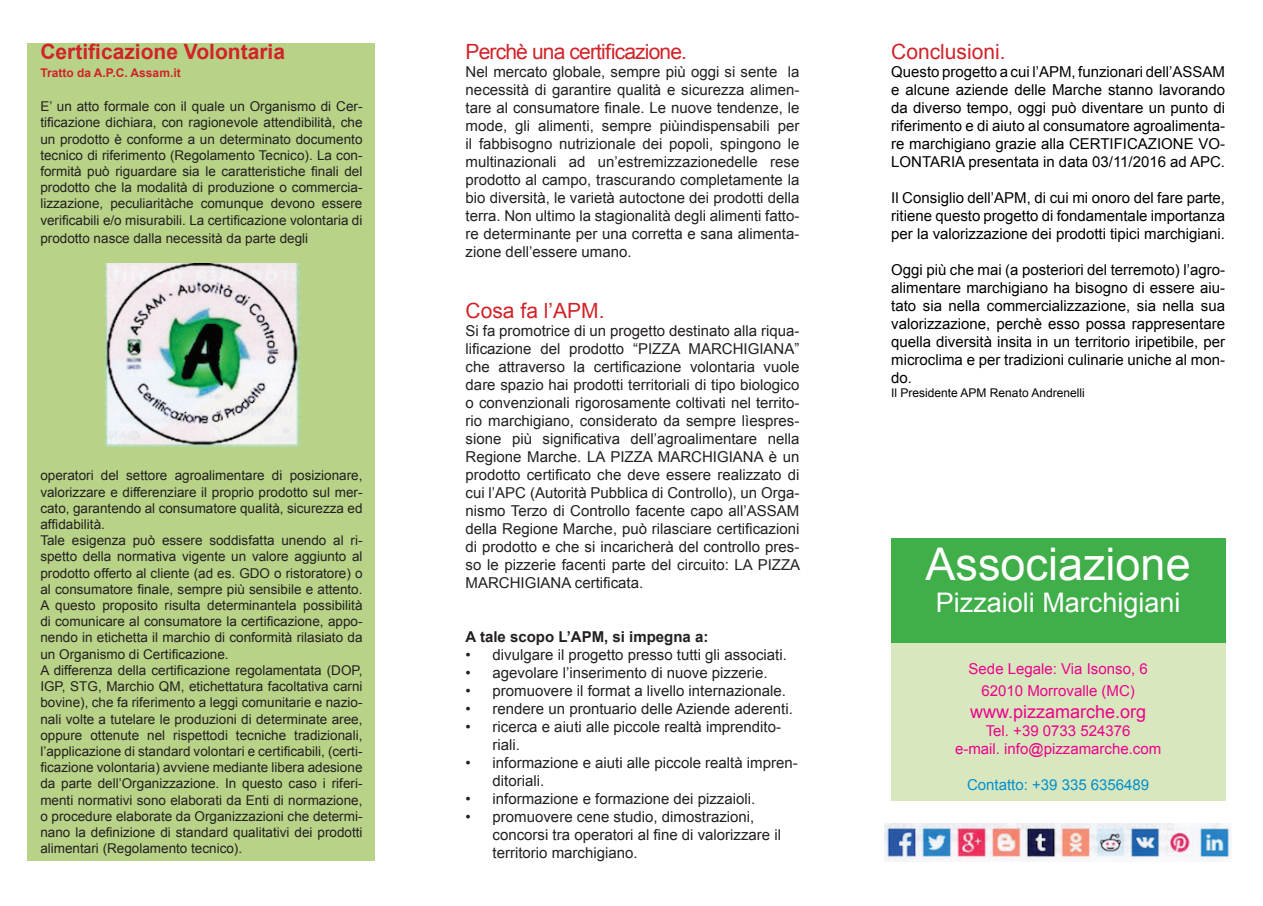
<style>
.page{position:relative;width:1263px;height:906px;background:#fff}
.page>*{position:absolute;margin:0;border:0;box-sizing:border-box;transform-origin:0 0}
.t1{font:45px "Arial";color:#fff}
.t2{font:27px "Arial";color:#fff}
.t3{font:21px "Arial";letter-spacing:-.04em;color:#d1232a}
.t4{font:21px "Arial";color:#d1232a}
.t5{font:700 21px "Arial";color:#d1232a}
.t6{font:18px "Arial";color:#ed028c}
.t7{font:15px/18px "Arial";color:#231f20}
.t8{font:15px/18px "Arial";color:#000;text-align:justify}
.t9{font:15px/21.6px "Arial";color:#ed028c;text-align:center}
.t10{font:700 15px "Arial";color:#231f20}
.t11{font:15px "Arial";color:#0090ce}
.t12{font:13.5px/16.2px "Arial";color:#231f20;text-align:justify}
.t13{font:12px "Arial";color:#000}
.t14{font:700 12px "Arial";color:#d1232a}
</style>
<div class="page">
<div style="left:28px;top:44px;width:347px;height:817px;background:#b8d387"></div>
<img style="left:105px;top:263px;width:195px;height:183px">
<div style="left:891px;top:538px;width:334px;height:105px;background:#40ae49"></div>
<div style="left:891px;top:643px;width:334px;height:158px;background:#d9e7bf"></div>
<img style="left:884px;top:823px;width:346px;height:38px">
<h3 class="t5" style="left:40px;top:37px;width:246px">Certificazione Volontaria</h3>
<p class="t14" style="left:40px;top:65px;width:142px">Tratto da A.P.C. Assam.it</p>
<p class="t12" style="left:40px;top:98px;width:324px">E’ un atto formale con il quale un Organismo di Cer&shy;tificazione dichiara, con ragionevole attendibilità, che un prodotto è conforme a un determinato documento tecnico di riferimento (Regolamento Tecnico). La con&shy;formità può riguardare sia le caratteristiche finali del prodotto che la modalità di produzione o commercia&shy;lizzazione, peculiaritàche comunque devono essere verificabili e/o misurabili. La certificazione volontaria di</p>
<p class="t12" style="left:40px;top:230px;width:269px">prodotto nasce dalla necessità da parte degli</p>
<p class="t12" style="left:40px;top:468px;width:324px;text-align:left">operatori del settore agroalimentare di posizionare, valorizzare e differenziare il proprio prodotto sul mer&shy;cato, garantendo al consumatore qualità, sicurezza ed affidabilità.<br>Tale esigenza può essere soddisfatta unendo al ri&shy;spetto della normativa vigente un valore aggiunto al prodotto offerto al cliente (ad es. GDO o ristoratore) o al consumatore finale, sempre più sensibile e attento.<br>A questo proposito risulta determinantela possibilità di comunicare al consumatore la certificazione, appo&shy;nendo in etichetta il marchio di conformità rilasiato da un Organismo di Certificazione.<br>A differenza della certificazione regolamentata (DOP, IGP, STG, Marchio QM, etichettatura facoltativa carni bovine), che fa riferimento a leggi comunitarie e nazio&shy;nali volte a tutelare le produzioni di determinate aree, oppure ottenute nel rispettodi tecniche tradizionali, l’applicazione di standard volontari e certificabili, (certi&shy;ficazione volontaria) avviene mediante libera adesione da parte dell’Organizzazione. In questo caso i riferi&shy;menti normativi sono elaborati da Enti di normazione, o procedure elaborate da Organizzazioni che determi&shy;nano la definizione di standard qualitativi dei prodotti alimentari (Regolamento tecnico).</p>
<h3 class="t3" style="left:466px;top:38px;width:223px">Perchè una certificazione.</h3>
<p class="t7" style="left:466px;top:63px;width:335px;text-align:justify">Nel mercato globale, sempre più oggi si sente la necessità di garantire qualità e sicurezza alimen&shy;tare al consumatore finale. Le nuove tendenze, le mode, gli alimenti, sempre piùindispensabili per il fabbisogno nutrizionale dei popoli, spingono le multinazionali ad un’estremizzazionedelle rese prodotto al campo, trascurando completamente la bio diversità, le varietà autoctone dei prodotti della terra. Non ultimo la stagionalità degli alimenti fatto&shy;re determinante per una corretta e sana alimenta&shy;zione dell’essere umano.</p>
<h3 class="t4" style="left:466px;top:297px;width:140px">Cosa fa l’APM.</h3>
<p class="t7" style="left:466px;top:322px;width:336px;text-align:justify">Si fa promotrice di un progetto destinato alla riqua&shy;lificazione del prodotto “PIZZA MARCHIGIANA” che attraverso la certificazione volontaria vuole dare spazio hai prodotti territoriali di tipo biologico o convenzionali rigorosamente coltivati nel territo&shy;rio marchigiano, considerato da sempre lìespres&shy;sione più significativa dell’agroalimentare nella Regione Marche. LA PIZZA MARCHIGIANA è un prodotto certificato che deve essere realizzato di cui l’APC (Autorità Pubblica di Controllo), un Orga&shy;nismo Terzo di Controllo facente capo all’ASSAM della Regione Marche, può rilasciare certificazioni di prodotto e che si incaricherà del controllo pres&shy;so le pizzerie facenti parte del circuito: LA PIZZA MARCHIGIANA certificata.</p>
<p class="t10" style="left:466px;top:627px;width:244px">A tale scopo L’APM, si impegna a:</p>
<p class="t7" style="left:466px;top:646px;width:323px">• divulgare il progetto presso tutti gli associati.</p>
<p class="t7" style="left:466px;top:664px;width:304px">• agevolare l’inserimento di nuove pizzerie.</p>
<p class="t7" style="left:466px;top:682px;width:322px">• promuovere il format a livello internazionale.</p>
<p class="t7" style="left:466px;top:700px;width:329px">• rendere un prontuario delle Aziende aderenti.</p>
<p class="t7" style="left:493px;top:718px;width:290px;text-indent:-27px">• ricerca e aiuti alle piccole realtà imprendito&shy;riali.</p>
<p class="t7" style="left:493px;top:754px;width:307px;text-indent:-27px">• informazione e aiuti alle piccole realtà impren&shy;ditoriali.</p>
<p class="t7" style="left:466px;top:790px;width:291px">• informazione e formazione dei pizzaioli.</p>
<p class="t7" style="left:493px;top:808px;width:290px;text-indent:-27px">• promuovere cene studio, dimostrazioni, concorsi tra operatori al fine di valorizzare il territorio marchigiano.</p>
<h3 class="t4" style="left:891px;top:38px;width:116px">Conclusioni.</h3>
<p class="t8" style="left:891px;top:63px;width:335px">Questo progetto a cui l’APM, funzionari dell’ASSAM e alcune aziende delle Marche stanno lavorando da diverso tempo, oggi può diventare un punto di riferimento e di aiuto al consumatore agroalimenta&shy;re marchigiano grazie alla CERTIFICAZIONE VO-LONTARIA presentata in data 03/11/2016 ad APC.</p>
<p class="t8" style="left:891px;top:189px;width:335px">Il Consiglio dell’APM, di cui mi onoro del fare parte, ritiene questo progetto di fondamentale importanza per la valorizzazione dei prodotti tipici marchigiani.</p>
<p class="t8" style="left:891px;top:261px;width:335px">Oggi più che mai (a posteriori del terremoto) l’agro&shy;alimentare marchigiano ha bisogno di essere aiu&shy;tato sia nella commercializzazione, sia nella sua valorizzazione, perchè esso possa rappresentare quella diversità insita in un territorio iripetibile, per microclima e per tradizioni culinarie uniche al mon&shy;do.</p>
<p class="t13" style="left:891px;top:385px;width:195px">Il Presidente APM Renato Andrenelli</p>
<h1 class="t1" style="left:925px;top:535px;width:267px">Associazione</h1>
<h2 class="t2" style="left:936px;top:585px;width:246px">Pizzaioli Marchigiani</h2>
<p class="t9" style="left:969px;top:658px;width:181px">Sede Legale: Via Isonso, 6<br>62010 Morrovalle (MC)</p>
<p class="t6" style="left:970px;top:699px;width:178px">www.pizzamarche.org</p>
<p class="t9" style="left:955px;top:721px;width:208px;line-height:18px">Tel. +39 0733 524376<br>e-mail. info@pizzamarche.com</p>
<p class="t11" style="left:967px;top:774px;width:184px">Contatto: +39 335 6356489</p>
</div>
